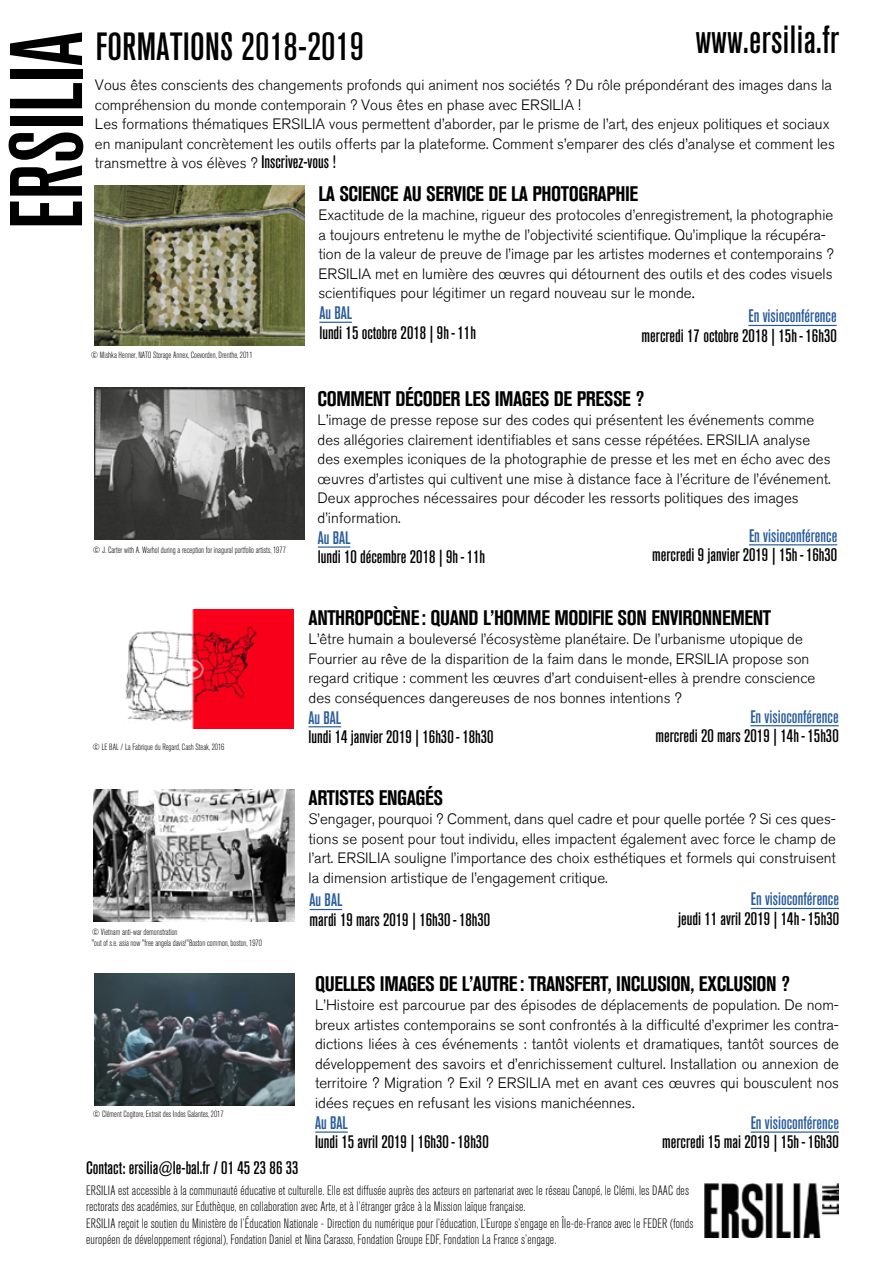
<style>
.page{position:relative;width:893px;height:1263px;background:#fff}
.page>*{position:absolute;margin:0;border:0;box-sizing:border-box;transform-origin:0 0}
.t1{font:500 condensed 102px "Akzidenz Grotesk BQ";color:#000}
.t2{font:500 condensed 39px "Akzidenz Grotesk BQ";letter-spacing:.01em;color:#000}
.Style_de_paragraphe{font:700 condensed 21px "Akzidenz Grotesk BE";letter-spacing:-.02em;color:#000}
.t3{font:500 condensed 18px "Akzidenz Grotesk BQ";color:#000}
.t4{font:500 condensed 18px "Akzidenz Grotesk BQ";color:#275b9b}
.t5{font:300 15px/19.5px "Akzidenz Grotesk BQ";color:#000}
.t6{font:300 condensed 13.5px/16.5px "Akzidenz Grotesk BQ";letter-spacing:.01em;color:#000}
.t7{font:300 condensed 9px "Akzidenz Grotesk BQ";color:#000}
.s1{font-weight:500;font-stretch:condensed;font-size:18px}
.s2{font-family:"Minion Pro";font-weight:400;font-size:16.5px}
.s3{font-family:"Minion Pro";font-weight:400}
</style>
<div class="page">
<hr style="left:319px;top:322px;width:33px;height:1px;background:#275b9b">
<hr style="left:318px;top:546px;width:32px;height:2px;background:#275b9b">
<hr style="left:309px;top:726px;width:32px;height:1px;background:#275b9b">
<img style="left:125px;top:609px;width:169px;height:120px">
<img style="left:95px;top:388px;width:210px;height:152px">
<img style="left:95px;top:185px;width:210px;height:160px">
<img style="left:94px;top:790px;width:201px;height:131px">
<hr style="left:748px;top:325px;width:89px;height:1px;background:#275b9b">
<hr style="left:749px;top:544px;width:88px;height:1px;background:#275b9b">
<hr style="left:750px;top:725px;width:89px;height:1px;background:#275b9b">
<hr style="left:310px;top:909px;width:32px;height:1px;background:#275b9b">
<hr style="left:751px;top:908px;width:88px;height:1px;background:#275b9b">
<img style="left:95px;top:974px;width:200px;height:132px">
<hr style="left:315px;top:1131px;width:33px;height:2px;background:#275b9b">
<hr style="left:751px;top:1131px;width:88px;height:2px;background:#275b9b">
<img style="left:704px;top:1184px;width:135px;height:53px">
<p class="t1" style="left:-11px;top:230px;width:199px;rotate:-90deg">ERSILIA</p>
<p class="t2" style="left:96px;top:24px;width:270px">FORMATIONS 2018-2019</p>
<p class="t2" style="left:696px;top:18px;width:145px">www.ersilia.fr</p>
<p class="t5" style="left:95px;top:75px;width:739px">Vous êtes conscients des changements profonds qui animent nos sociétés ? Du rôle prépondérant des images dans la compréhension du monde contemporain ? Vous êtes en phase avec ERSILIA !</p>
<p class="t5" style="left:95px;top:114px;width:741px">Les formations thématiques ERSILIA vous permettent d’aborder, par le prisme de l’art, des enjeux politiques et sociaux en manipulant concrètement les outils offerts par la plateforme. Comment s’emparer des clés d’analyse et comment les transmettre à vos élèves ? <span class="s1">Inscrivez-vous !</span></p>
<p class="Style_de_paragraphe" style="left:318px;top:181px;width:321px">LA SCIENCE AU SERVICE DE LA PHOTOGRAPHIE</p>
<p class="t5" style="left:318px;top:206px;width:517px">Exactitude de la machine, rigueur des protocoles d’enregistrement, la photographie a toujours entretenu le mythe de l’objectivité scientifique. Qu’implique la récupéra&shy;tion de la valeur de preuve de l’image par les artistes modernes et contemporains ?<br>ERSILIA met en lumière des œuvres qui détournent des outils et des codes visuels scientifiques pour légitimer un regard nouveau sur le monde<span class="s2">.</span></p>
<p class="t4" style="left:319px;top:303px;width:34px">Au BAL</p>
<p class="t3" style="left:319px;top:322px;width:158px">lundi 15 octobre 2018 | 9h-11h</p>
<p class="t4" style="left:748px;top:306px;width:90px">En visioconférence</p>
<p class="t3" style="left:642px;top:325px;width:197px">mercredi 17 octobre 2018 | 15h-16h30</p>
<p class="t7" style="left:91px;top:350px;width:163px">© Mishka Henner, NATO Storage Annex, Coevorden, Drenthe, 2011</p>
<p class="t7" style="left:93px;top:545px;width:194px">© J. Carter with A. Warhol during a reception for inagural portfolio artists, 1977</p>
<p class="Style_de_paragraphe" style="left:318px;top:387px;width:328px">COMMENT DÉCODER LES IMAGES DE PRESSE ?</p>
<p class="t5" style="left:318px;top:411px;width:515px">L’image de presse repose sur des codes qui présentent les événements comme des allégories clairement identifiables et sans cesse répétées. ERSILIA analyse des exemples iconiques de la photographie de presse et les met en écho avec des œuvres d’artistes qui cultivent une mise à distance face à l’écriture de l’événement.<br>Deux approches nécessaires pour décoder les ressorts politiques des images d’information.</p>
<p class="t4" style="left:749px;top:525px;width:90px">En visioconférence</p>
<p class="t3" style="left:652px;top:545px;width:187px">mercredi 9 janvier 2019 | 15h-16h30</p>
<p class="t4" style="left:318px;top:527px;width:34px">Au BAL</p>
<p class="t3" style="left:318px;top:547px;width:169px">lundi 10 décembre 2018 | 9h-11h</p>
<p class="t7" style="left:93px;top:742px;width:133px">© LE BAL / La Fabrique du Regard, Cash Steak, 2016</p>
<p class="t7" style="left:92px;top:927px;width:87px">© Vietnam anti-war demonstration</p>
<p class="t7" style="left:92px;top:938px;width:172px">"out of s.e. asia now "free angela davis!"Boston common, boston, 1970</p>
<p class="Style_de_paragraphe" style="left:309px;top:605px;width:464px">ANTHROPOCÈNE: QUAND L’HOMME MODIFIE SON ENVIRONNEMENT</p>
<p class="t5" style="left:309px;top:629px;width:508px">L’être humain a bouleversé l’écosystème planétaire. De l’urbanisme utopique de Fourrier au rêve de la disparition de la faim dans le monde, ERSILIA propose son regard critique : comment les œuvres d’art conduisent-elles à prendre conscience des conséquences dangereuses de nos bonnes intentions ?</p>
<p class="t4" style="left:750px;top:706px;width:90px">En visioconférence</p>
<p class="t3" style="left:655px;top:726px;width:185px">mercredi 20 mars 2019 | 14h-15h30</p>
<p class="t4" style="left:309px;top:707px;width:34px">Au BAL</p>
<p class="t3" style="left:309px;top:727px;width:186px">lundi 14 janvier 2019 | 16h30-18h30</p>
<p class="Style_de_paragraphe" style="left:309px;top:785px;width:136px">ARTISTES ENGAGÉS</p>
<p class="t5" style="left:309px;top:809px;width:529px;text-align:justify">S’engager, pourquoi ? Comment, dans quel cadre et pour quelle portée ? Si ces ques&shy;tions se posent pour tout individu, elles impactent également avec force le champ de l’art. ERSILIA souligne l’importance des choix esthétiques et formels qui construisent la dimension artistique de l’engagement critique.</p>
<p class="t4" style="left:310px;top:890px;width:34px">Au BAL</p>
<p class="t3" style="left:310px;top:909px;width:182px">mardi 19 mars 2019 | 16h30-18h30</p>
<p class="t4" style="left:751px;top:889px;width:90px">En visioconférence</p>
<p class="t3" style="left:678px;top:908px;width:162px">jeudi 11 avril 2019 | 14h-15h30</p>
<p class="Style_de_paragraphe" style="left:315px;top:971px;width:476px">QUELLES IMAGES DE L’AUTRE: TRANSFERT, INCLUSION, EXCLUSION ?</p>
<p class="t5" style="left:315px;top:995px;width:526px;text-align:justify">L’Histoire est parcourue par des épisodes de déplacements de population. De nom&shy;breux artistes contemporains se sont confrontés à la difficulté d’exprimer les contra&shy;dictions liées à ces événements : tantôt violents et dramatiques, tantôt sources de développement des savoirs et d’enrichissement culturel. Installation ou annexion de territoire ? Migration ? Exil ? ERSILIA met en avant ces œuvres qui bousculent nos idées reçues en refusant les visions manichéennes<span class="s3">.</span></p>
<p class="t4" style="left:751px;top:1112px;width:90px">En visioconférence</p>
<p class="t3" style="left:662px;top:1132px;width:178px">mercredi 15 mai 2019 | 15h-16h30</p>
<p class="t6" style="left:86px;top:1182px;width:604px">ERSILIA est accessible à la communauté éducative et culturelle. Elle est diffusée auprès des acteurs en partenariat avec le réseau Canopé, le Clémi, les DAAC des rectorats des académies, sur Eduthèque, en collaboration avec Arte, et à l’étranger grâce à la Mission laïque française.</p>
<p class="t6" style="left:86px;top:1215px;width:609px">ERSILIA reçoit le soutien du Ministère de l’Éducation Nationale - Direction du numérique pour l’éducation, L’Europe s’engage en Île-de-France avec le FEDER (fonds européen de développement régional), Fondation Daniel et Nina Carasso, Fondation Groupe EDF, Fondation La France s’engage.</p>
<p class="t7" style="left:93px;top:1109px;width:132px">© Clément Cogitore, Extrait des Indes Galantes, 2017</p>
<p class="t4" style="left:315px;top:1112px;width:34px">Au BAL</p>
<p class="t3" style="left:315px;top:1132px;width:175px">lundi 15 avril 2019 | 16h30-18h30</p>
<p class="t3" style="left:86px;top:1157px;width:214px">Contact: ersilia@le-bal.fr / 01 45 23 86 33</p>
</div>
